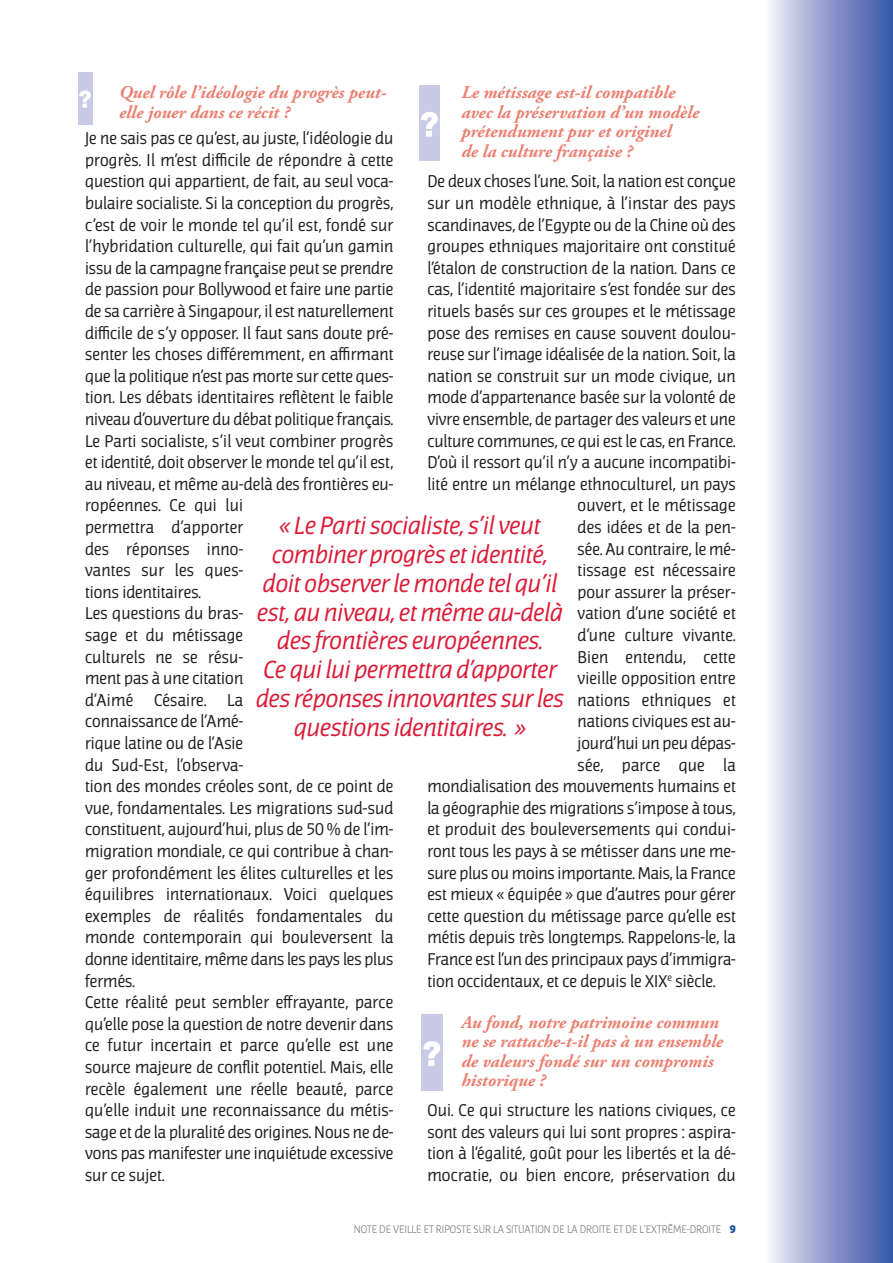
<style>
.page{position:relative;width:893px;height:1263px;background:#fff}
.page>*{position:absolute;margin:0;border:0;box-sizing:border-box;transform-origin:0 0}
.t1{font:italic 24px/28.8px "Jaures";color:#dc1a36;text-align:center}
.t2{font:italic 700 18px/19.5px "Adobe Garamond Pro";color:#ea7f70}
.t3{font:16.5px/21.6px "Jaures";letter-spacing:.005em;color:#231f20}
.t4{font:300 10.5px "Jaures";color:#6c6d70}
.s1{font-weight:900;color:#1a4ea1}
</style>
<div class="page">
<div style="left:767px;top:0;width:126px;height:1263px;background:linear-gradient(to right,#f0ecf7,#3651a6)"></div>
<div style="left:78px;top:72px;width:14px;height:53px;background:#c9cbe6"></div>
<svg style="left:79px;top:90px;width:12px;height:18px"></svg>
<div style="left:419px;top:85px;width:21px;height:76px;background:#c9cbe6"></div>
<svg style="left:421px;top:112px;width:17px;height:25px"></svg>
<div style="left:421px;top:1014px;width:21px;height:77px;background:#c9cbe6"></div>
<svg style="left:423px;top:1041px;width:17px;height:25px"></svg>
<p class="t2" style="left:119px;top:84px;width:267px">Quel rôle l’idéologie du progrès peut&shy;elle jouer dans ce récit ?</p>
<p class="t3" style="left:85px;top:128px;width:310px">Je ne sais pas ce qu’est, au juste, l’idéologie du progrès. Il m’est difficile de répondre à cette question qui appartient, de fait, au seul voca&shy;bulaire socialiste. Si la conception du progrès, c’est de voir le monde tel qu’il est, fondé sur l’hybridation culturelle, qui fait qu’un gamin issu de la campagne française peut se prendre de passion pour Bollywood et faire une partie de sa carrière à Singapour, il est naturellement difficile de s’y opposer. Il faut sans doute pré&shy;senter les choses différemment, en affirmant que la politique n’est pas morte sur cette ques&shy;tion. Les débats identitaires reflètent le faible niveau d’ouverture du débat politique français.<br>Le Parti socialiste, s’il veut combiner progrès et identité, doit observer le monde tel qu’il est, au niveau, et même au-delà des frontières eu&shy;ropéennes. Ce qui lui<br>permettra d’apporter<br>des réponses inno-<br>vantes sur les ques-<br>tions identitaires.<br>Les questions du bras-<br>sage et du métissage<br>culturels ne se résu-<br>ment pas à une citation<br>d’Aimé</p>
<p class="t2" style="left:461px;top:84px;width:239px">Le métissage est-il compatible avec la préservation d’un modèle prétendument pur et originel<br>de la culture française ?</p>
<p class="t3" style="left:427px;top:171px;width:310px">De deux choses l’une. Soit, la nation est conçue</p>
<p class="t3" style="left:427px;top:192px;width:310px">sur un modèle ethnique, à l’instar des pays</p>
<p class="t3" style="left:427px;top:214px;width:310px">scandinaves, de l’Egypte ou de la Chine où des</p>
<p class="t3" style="left:427px;top:236px;width:310px">groupes ethniques majoritaire ont constitué</p>
<p class="t3" style="left:427px;top:257px;width:310px">l’étalon de construction de la nation. Dans ce</p>
<p class="t3" style="left:427px;top:279px;width:310px">cas, l’identité majoritaire s’est fondée sur des</p>
<p class="t3" style="left:427px;top:300px;width:310px">rituels basés sur ces groupes et le métissage</p>
<p class="t3" style="left:427px;top:322px;width:310px">pose des remises en cause souvent doulou-</p>
<p class="t3" style="left:427px;top:344px;width:310px">reuse sur l’image idéalisée de la nation. Soit, la</p>
<p class="t3" style="left:427px;top:365px;width:310px">nation se construit sur un mode civique, un</p>
<p class="t3" style="left:427px;top:387px;width:310px">mode d’appartenance basée sur la volonté de</p>
<p class="t3" style="left:427px;top:408px;width:310px">vivre ensemble, de partager des valeurs et une</p>
<p class="t3" style="left:427px;top:430px;width:310px">culture communes, ce qui est le cas, en France.</p>
<p class="t3" style="left:427px;top:452px;width:310px">D’où il ressort qu’il n’y a aucune incompatibi-</p>
<p class="t3" style="left:427px;top:473px;width:310px">lité entre un mélange ethnoculturel, un pays</p>
<p class="t3" style="left:577px;top:495px;width:160px">ouvert, et le métissage</p>
<p class="t3" style="left:577px;top:516px;width:160px">des idées et de la pen-</p>
<p class="t3" style="left:577px;top:538px;width:160px">sée. Au contraire, le mé-</p>
<p class="t3" style="left:577px;top:560px;width:160px">tissage est nécessaire</p>
<p class="t3" style="left:577px;top:581px;width:160px">pour assurer la préser-</p>
<p class="t3" style="left:577px;top:603px;width:160px">vation d’une société et</p>
<p class="t3" style="left:577px;top:624px;width:160px">d’une culture vivante.</p>
<p class="t3" style="left:577px;top:646px;width:160px">Bien entendu, cette</p>
<p class="t3" style="left:577px;top:668px;width:160px">vieille opposition entre</p>
<p class="t3" style="left:577px;top:689px;width:160px">nations ethniques et</p>
<p class="t3" style="left:577px;top:711px;width:160px">nations civiques est au-</p>
<p class="t3" style="left:577px;top:732px;width:160px">jourd’hui un peu dépas-</p>
<p class="t3" style="left:577px;top:754px;width:160px">sée, parce que la</p>
<p class="t3" style="left:427px;top:776px;width:310px">mondialisation des mouvements humains et</p>
<p class="t3" style="left:427px;top:797px;width:310px">la géographie des migrations s’impose à tous,</p>
<p class="t3" style="left:427px;top:819px;width:310px">et produit des bouleversements qui condui-</p>
<p class="t3" style="left:427px;top:840px;width:310px">ront tous les pays à se métisser dans une me-</p>
<p class="t3" style="left:427px;top:862px;width:310px">sure plus ou moins importante. Mais, la France</p>
<p class="t3" style="left:427px;top:884px;width:310px">est mieux « équipée » que d’autres pour gérer</p>
<p class="t3" style="left:427px;top:905px;width:310px">cette question du métissage parce qu’elle est</p>
<p class="t3" style="left:427px;top:927px;width:310px">métis depuis très longtemps. Rappelons-le, la</p>
<p class="t3" style="left:427px;top:948px;width:310px">France est l’un des principaux pays d’immigra-</p>
<p class="t3" style="left:427px;top:970px;width:290px">tion occidentaux, et ce depuis le XIX<sup>e</sup> siècle.</p>
<p class="t2" style="left:461px;top:1014px;width:263px">Au fond, notre patrimoine commun ne se rattache-t-il pas à un ensemble de valeurs fondé sur un compromis historique ?</p>
<p class="t3" style="left:427px;top:1100px;width:310px;text-align:justify">Oui. Ce qui structure les nations civiques, ce sont des valeurs qui lui sont propres : aspira&shy;tion à l’égalité, goût pour les libertés et la dé&shy;mocratie, ou bien encore, préservation du</p>
<p class="t1" style="left:256px;top:511px;width:309px">« Le Parti socialiste, s’il veut combiner progrès et identité, doit observer le monde tel qu’il est, au niveau, et même au-delà des frontières européennes.<br>Ce qui lui permettra d’apporter des réponses innovantes sur les questions identitaires. »</p>
<p class="t3" style="left:154px;top:689px;width:54px">Césaire.</p>
<p class="t3" style="left:85px;top:689px;width:310px;text-indent:142px">La<br>connaissance de l’Amé-<br>rique latine ou de l’Asie<br>du Sud-Est, l’observa-<br>tion des mondes créoles sont, de ce point de vue, fondamentales. Les migrations sud-sud constituent, aujourd’hui, plus de 50 % de l’im&shy;migration mondiale, ce qui contribue à chan&shy;ger profondément les élites culturelles et les équilibres internationaux. Voici quelques exemples de réalités fondamentales du monde contemporain qui bouleversent la donne identitaire, même dans les pays les plus fermés.<br>Cette réalité peut sembler effrayante, parce qu’elle pose la question de notre devenir dans ce futur incertain et parce qu’elle est une source majeure de conflit potentiel. Mais, elle recèle également une réelle beauté, parce qu’elle induit une reconnaissance du métis&shy;sage et de la pluralité des origines. Nous ne de&shy;vons pas manifester une inquiétude excessive sur ce sujet.</p>
<p class="t4" style="left:354px;top:1223px;width:383px">NOTE DE VEILLE ET RIPOSTE SUR LA SITUATION DE LA DROITE ET DE L’EXTRÊME-DROITE <span class="s1">9</span></p>
</div>
